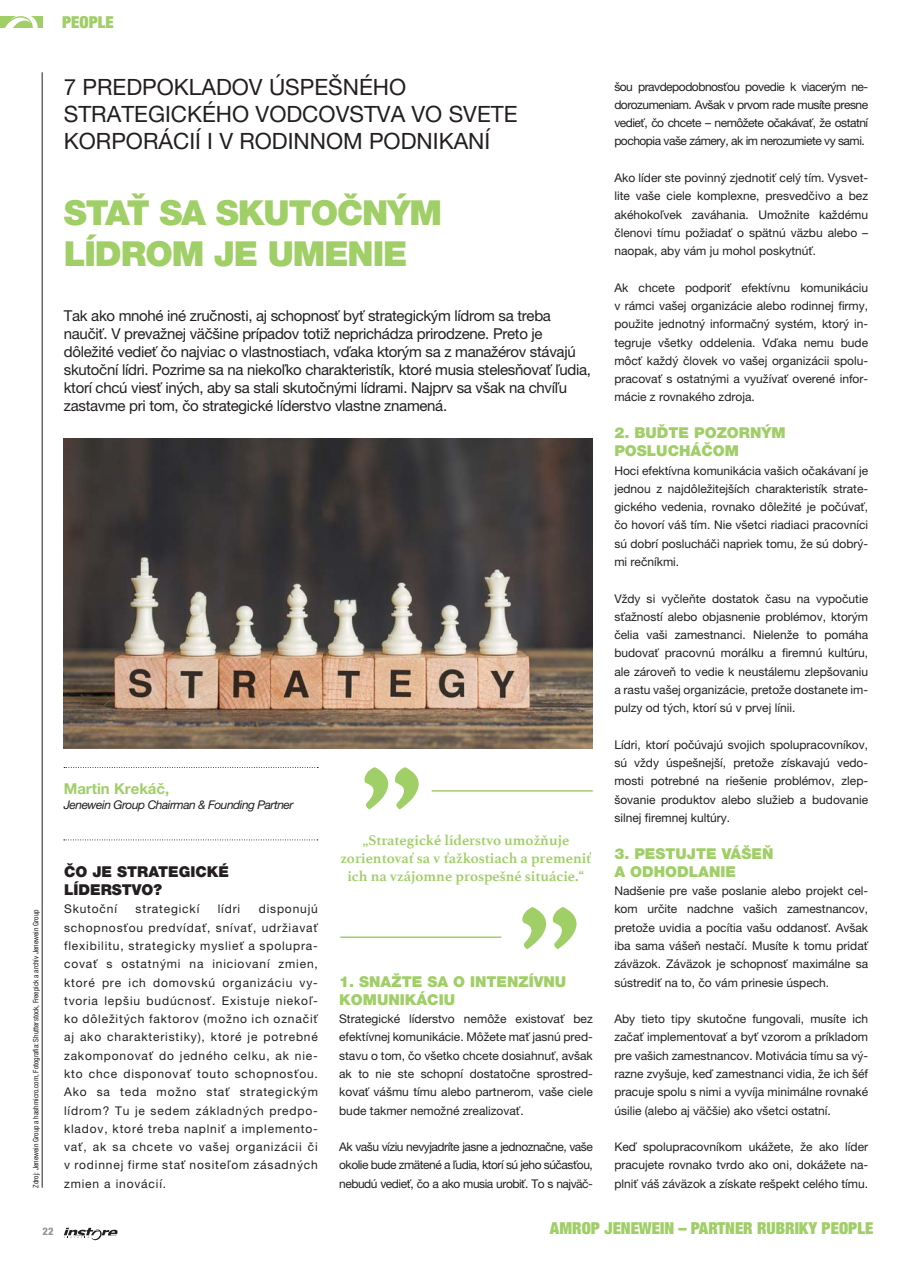
<style>
.page{position:relative;width:919px;height:1263px;background:#fff}
.page>*{position:absolute;margin:0;border:0;box-sizing:border-box;transform-origin:0 0}
.t1{font:900 34.5px/41.4px "Helvetica Neue LT Pro";letter-spacing:-.03em;color:#a0ce67}
.t2{font:22.5px/27px "Helvetica Neue LT Pro";color:#231f20}
.t3{font:900 condensed 16.5px "Helvetica Neue LT Pro";color:#a0ce67}
.t4{font:15px/18px "Helvetica Neue LT Pro";letter-spacing:-.02em;color:#231f20}
.t5{font:700 15px/18px "Athelas";color:#a0ce67;text-align:center}
.t6{font:900 15px/18.3px "Helvetica Neue LT Pro";color:#a0ce67}
.t7{font:900 15px/18.3px "Helvetica Neue LT Pro";color:#231f20}
.t8{font:700 15px "Helvetica Neue LT Pro";color:#a0ce67}
.t9{font:12px/18.3px "Helvetica Neue LT Pro";color:#231f20;text-align:justify}
.t10{font:italic 12px "Helvetica Neue LT Pro";letter-spacing:-.04em;color:#231f20}
.t11{font:12px "Helvetica Neue LT Pro";letter-spacing:.07em;color:#231f20}
.t12{font:800 condensed 10.5px "Helvetica Neue LT Pro";color:#939598}
.t13{font:condensed 7.5px "Helvetica Neue LT Pro";color:#231f20}
</style>
<div class="page">
<div style="left:0;top:16px;width:43px;height:12px;background:#a0ce67"></div>
<svg style="left:5px;top:16px;width:33px;height:12px"></svg>
<svg style="left:64px;top:1228px;width:53px;height:12px"></svg>
<img style="left:64px;top:438px;width:528px;height:311px">
<hr style="left:42px;top:72px;width:1px;height:1116px;background:#231f20">
<svg style="left:64px;top:839px;width:254px;height:1px"></svg>
<svg style="left:64px;top:767px;width:254px;height:1px"></svg>
<svg style="left:364px;top:767px;width:54px;height:42px"></svg>
<svg style="left:522px;top:907px;width:54px;height:42px"></svg>
<hr style="left:431px;top:790px;width:161px;height:2px;background:#a0ce67">
<hr style="left:340px;top:936px;width:161px;height:2px;background:#a0ce67">
<h3 class="t3" style="left:62px;top:16px;width:53px">PEOPLE</h3>
<p class="t13" style="left:33px;top:1188px;width:280px;rotate:-90deg">Zdroj: Jenewein Group a hashmicro.com, Fotografia: Shutterstock, Freepick a archív Jenewein Group</p>
<h2 class="t2" style="left:64px;top:76px;width:455px">7 PREDPOKLADOV ÚSPEŠNÉHO<br>STRATEGICKÉHO VODCOVSTVA VO SVETE<br>KORPORÁCIÍ I V RODINNOM PODNIKANÍ</h2>
<h1 class="t1" style="left:64px;top:196px;width:380px">STAŤ SA SKUTOČNÝM<br>LÍDROM JE UMENIE</h1>
<p class="t4" style="left:64px;top:308px;width:528px">Tak ako mnohé iné zručnosti, aj schopnosť byť strategickým lídrom sa treba naučiť. V prevažnej väčšine prípadov totiž neprichádza prirodzene. Preto je dôležité vedieť čo najviac o vlastnostiach, vďaka ktorým sa z manažérov stávajú skutoční lídri. Pozrime sa na niekoľko charakteristík, ktoré musia stelesňovať ľudia, ktorí chcú viesť iných, aby sa stali skutočnými lídrami. Najprv sa však na chvíľu zastavme pri tom, čo strategické líderstvo vlastne znamená.</p>
<p class="t8" style="left:64px;top:783px;width:107px">Martin Krekáč,</p>
<p class="t10" style="left:64px;top:800px;width:231px">Jenewein Group Chairman &amp; Founding Partner</p>
<p class="t7" style="left:64px;top:864px;width:166px">ČO JE STRATEGICKÉ<br>LÍDERSTVO?</p>
<p class="t11" style="left:64px;top:905px;width:55px">Skutoční</p>
<p class="t11" style="left:135px;top:905px;width:65px">strategickí</p>
<p class="t9" style="left:218px;top:901px;width:24px">lídri</p>
<p class="t9" style="left:64px;top:901px;width:255px;text-indent:195px">disponujú schopnosťou predvídať, snívať, udržiavať flexibilitu, strategicky myslieť a spolupra&shy;covať s ostatnými na iniciovaní zmien, ktoré pre ich domovskú organizáciu vy&shy;tvoria lepšiu budúcnosť. Existuje niekoľ&shy;ko dôležitých faktorov (možno ich označiť aj ako charakteristiky), ktoré je potrebné zakomponovať do jedného celku, ak nie&shy;kto chce disponovať touto schopnosťou.<br>Ako sa teda možno stať strategickým lídrom? Tu je sedem základných predpo&shy;kladov, ktoré treba naplniť a implemento&shy;vať, ak sa chcete vo vašej organizácii či v rodinnej firme stať nositeľom zásadných zmien a inovácií.</p>
<p class="t5" style="left:340px;top:831px;width:252px">„Strategické líderstvo umožňuje zorientovať sa v ťažkostiach a premeniť ich na vzájomne prospešné situácie.“</p>
<p class="t6" style="left:339px;top:974px;width:229px">1. SNAŽTE SA O INTENZÍVNU<br>KOMUNIKÁCIU</p>
<p class="t9" style="left:339px;top:1011px;width:255px">Strategické líderstvo nemôže existovať bez efektívnej komunikácie. Môžete mať jasnú pred&shy;stavu o tom, čo všetko chcete dosiahnuť, avšak ak to nie ste schopní dostatočne sprostred&shy;kovať vášmu tímu alebo partnerom, vaše ciele bude takmer nemožné zrealizovať.</p>
<p class="t9" style="left:339px;top:1139px;width:255px">Ak vašu víziu nevyjadríte jasne a jednoznačne, vaše okolie bude zmätené a ľudia, ktorí sú jeho súčasťou, nebudú vedieť, čo a ako musia urobiť. To s najväč-</p>
<p class="t9" style="left:614px;top:79px;width:255px">šou pravdepodobnosťou povedie k viacerým ne&shy;dorozumeniam. Avšak v prvom rade musíte presne vedieť, čo chcete – nemôžete očakávať, že ostatní pochopia vaše zámery, ak im nerozumiete vy sami.</p>
<p class="t9" style="left:614px;top:170px;width:255px">Ako líder ste povinný zjednotiť celý tím. Vysvet&shy;lite vaše ciele komplexne, presvedčivo a bez akéhokoľvek zaváhania. Umožnite každému členovi tímu požiadať o spätnú väzbu alebo – naopak, aby vám ju mohol poskytnúť.</p>
<p class="t9" style="left:614px;top:280px;width:255px">Ak chcete podporiť efektívnu komunikáciu v rámci vašej organizácie alebo rodinnej firmy, použite jednotný informačný systém, ktorý in&shy;tegruje všetky oddelenia. Vďaka nemu bude môcť každý človek vo vašej organizácii spolu&shy;pracovať s ostatnými a využívať overené infor&shy;mácie z rovnakého zdroja.</p>
<p class="t6" style="left:614px;top:425px;width:173px">2. BUĎTE POZORNÝM<br>POSLUCHÁČOM</p>
<p class="t9" style="left:614px;top:463px;width:255px">Hoci efektívna komunikácia vašich očakávaní je jednou z najdôležitejších charakteristík strate&shy;gického vedenia, rovnako dôležité je počúvať, čo hovorí váš tím. Nie všetci riadiaci pracovníci sú dobrí poslucháči napriek tomu, že sú dobrý&shy;mi rečníkmi.</p>
<p class="t9" style="left:614px;top:591px;width:255px">Vždy si vyčleňte dostatok času na vypočutie sťažností alebo objasnenie problémov, ktorým čelia vaši zamestnanci. Nielenže to pomáha budovať pracovnú morálku a firemnú kultúru, ale zároveň to vedie k neustálemu zlepšovaniu a rastu vašej organizácie, pretože dostanete im&shy;pulzy od tých, ktorí sú v prvej línii.</p>
<p class="t9" style="left:614px;top:737px;width:255px">Lídri, ktorí počúvajú svojich spolupracovníkov, sú vždy úspešnejší, pretože získavajú vedo&shy;mosti potrebné na riešenie problémov, zlep&shy;šovanie produktov alebo služieb a budovanie silnej firemnej kultúry.</p>
<p class="t6" style="left:614px;top:846px;width:161px">3. PESTUJTE VÁŠEŇ<br>A ODHODLANIE</p>
<p class="t9" style="left:614px;top:883px;width:255px">Nadšenie pre vaše poslanie alebo projekt cel&shy;kom určite nadchne vašich zamestnancov, pretože uvidia a pocítia vašu oddanosť. Avšak iba sama vášeň nestačí. Musíte k tomu pridať záväzok. Záväzok je schopnosť maximálne sa sústrediť na to, čo vám prinesie úspech.</p>
<p class="t9" style="left:614px;top:1011px;width:255px">Aby tieto tipy skutočne fungovali, musíte ich začať implementovať a byť vzorom a príkladom pre vašich zamestnancov. Motivácia tímu sa vý&shy;razne zvyšuje, keď zamestnanci vidia, že ich šéf pracuje spolu s nimi a vyvíja minimálne rovnaké úsilie (alebo aj väčšie) ako všetci ostatní.</p>
<p class="t9" style="left:614px;top:1139px;width:255px">Keď spolupracovníkom ukážete, že ako líder pracujete rovnako tvrdo ako oni, dokážete na-</p>
<p class="t9" style="left:614px;top:1176px;width:255px">plniť váš záväzok a získate rešpekt celého tímu.</p>
<p class="t12" style="left:43px;top:1228px;width:12px">22</p>
<h3 class="t3" style="left:550px;top:1222px;width:325px">AMROP JENEWEIN – PARTNER RUBRIKY PEOPLE</h3>
</div>
